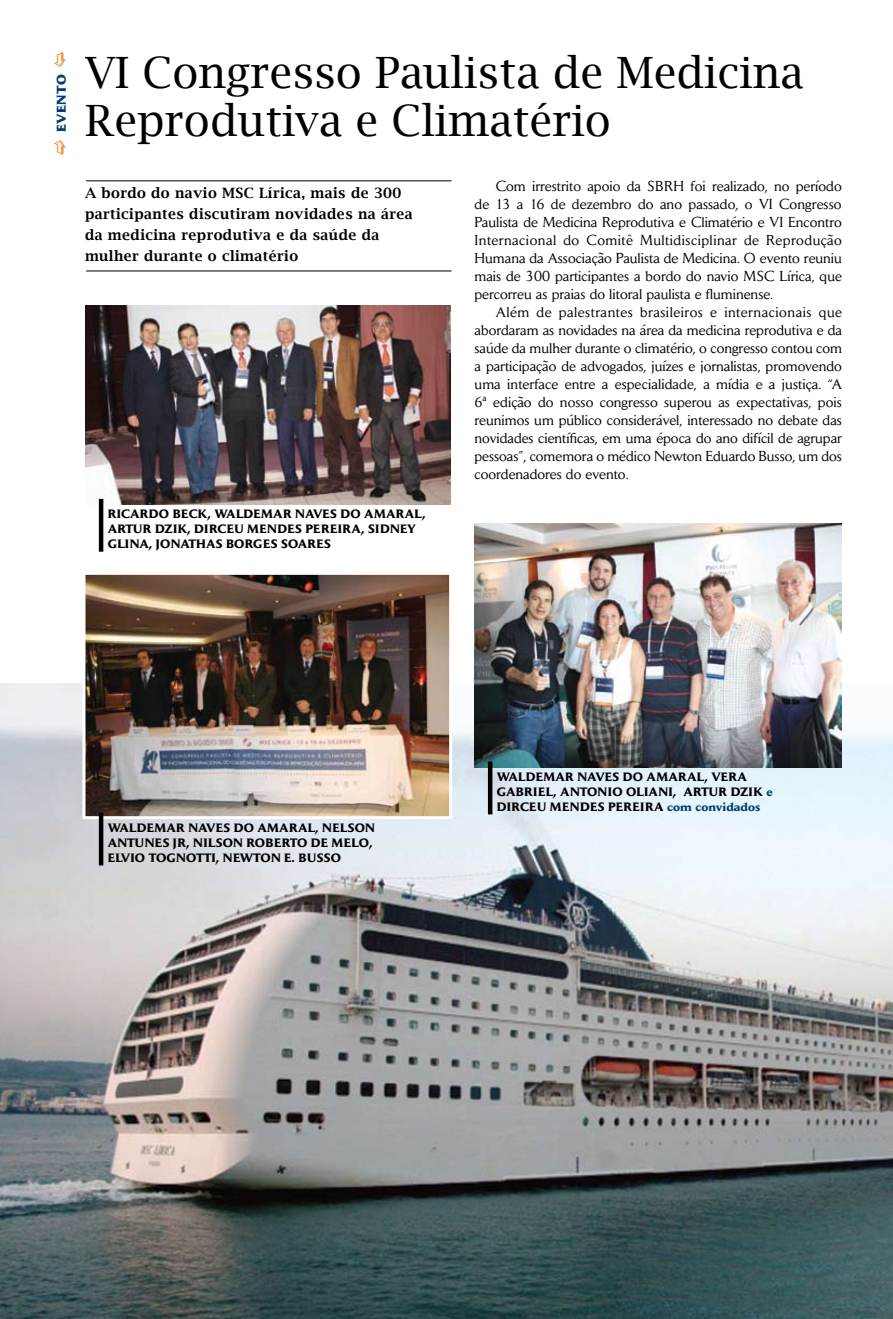
<style>
.page{position:relative;width:893px;height:1319px;background:#fff}
.page>*{position:absolute;margin:0;border:0;box-sizing:border-box;transform-origin:0 0}
.t1{font:43.2px/48px "Lucida Bright";color:#000}
.t2{font:14.25px/18px "Daily News";color:#000;text-align:justify}
.t3{font:600 14.25px/21px "Lucida Bright";letter-spacing:.03em;color:#000}
.t4{font:800 12.6px "Daily News";letter-spacing:.045em;color:#003e74}
.t5{font:700 12px/15px "Daily News";letter-spacing:.02em;color:#000}
.s1{color:#003e74}
</style>
<div class="page">
<img style="left:0;top:683px;width:893px;height:635px">
<hr style="left:86px;top:180px;width:366px;height:1px;background:#000">
<img style="left:85px;top:305px;width:366px;height:199px">
<img style="left:474px;top:523px;width:367px;height:244px">
<img style="left:86px;top:575px;width:362px;height:240px">
<div style="left:82px;top:571px;width:370px;height:248px;border:3px solid #fff"></div>
<hr style="left:86px;top:270px;width:366px;height:1px;background:#000">
<hr style="left:99px;top:499px;width:4px;height:52px;background:#000">
<hr style="left:99px;top:812px;width:4px;height:53px;background:#000">
<hr style="left:488px;top:761px;width:4px;height:53px;background:#000">
<p class="t4" style="left:54px;top:132px;width:59px;rotate:-90deg">evento</p>
<h1 class="t1" style="left:85px;top:49px;width:720px">VI Congresso Paulista de Medicina<br>Reprodutiva e Climatério</h1>
<p class="t3" style="left:85px;top:182px;width:329px">A bordo do navio MSC Lírica, mais de 300 participantes discutiram novidades na área da medicina reprodutiva e da saúde da mulher durante o climatério</p>
<p class="t5" style="left:108px;top:506px;width:319px">RICARDO BECK, WALDEMAR NAVES DO AMARAL,<br>ARTUR DZIK, DIRCEU MENDES PEREIRA, SIDNEY<br>GLINA, JONATHAS BORGES SOARES</p>
<p class="t2" style="left:475px;top:177px;width:369px;text-indent:21px">Com irrestrito apoio da SBRH foi realizado, no período de 13 a 16 de dezembro do ano passado, o VI Congresso Paulista de Medicina Reprodutiva e Climatério e VI Encontro Internacional do Comitê Multidisciplinar de Reprodução Humana da Associação Paulista de Medicina. O evento reuniu mais de 300 participantes a bordo do navio MSC Lírica, que percorreu as praias do litoral paulista e fluminense.</p>
<p class="t2" style="left:475px;top:303px;width:369px;text-indent:21px">Além de palestrantes brasileiros e internacionais que abordaram as novidades na área da medicina reprodutiva e da saúde da mulher durante o climatério, o congresso contou com a participação de advogados, juízes e jornalistas, promovendo uma interface entre a especialidade, a mídia e a justiça. “A 6ª edição do nosso congresso superou as expectativas, pois reunimos um público considerável, interessado no debate das novidades científicas, em uma época do ano difícil de agrupar pessoas”, comemora o médico Newton Eduardo Busso, um dos coordenadores do evento.</p>
<p class="t5" style="left:108px;top:819px;width:267px;text-align:justify">WALDEMAR NAVES DO AMARAL, NELSON ANTUNES JR, NILSON ROBERTO DE MELO, ELVIO TOGNOTTI, NEWTON E. BUSSO</p>
<p class="t5" style="left:497px;top:768px;width:277px">WALDEMAR NAVES DO AMARAL, VERA<br>GABRIEL, ANTON IO OLIAN I, ARTUR DZIK <span class="s1">E<br></span>DIRC EU MENDES PEREIRA <span class="s1">COM CONVIDADOS</span></p>
</div>
